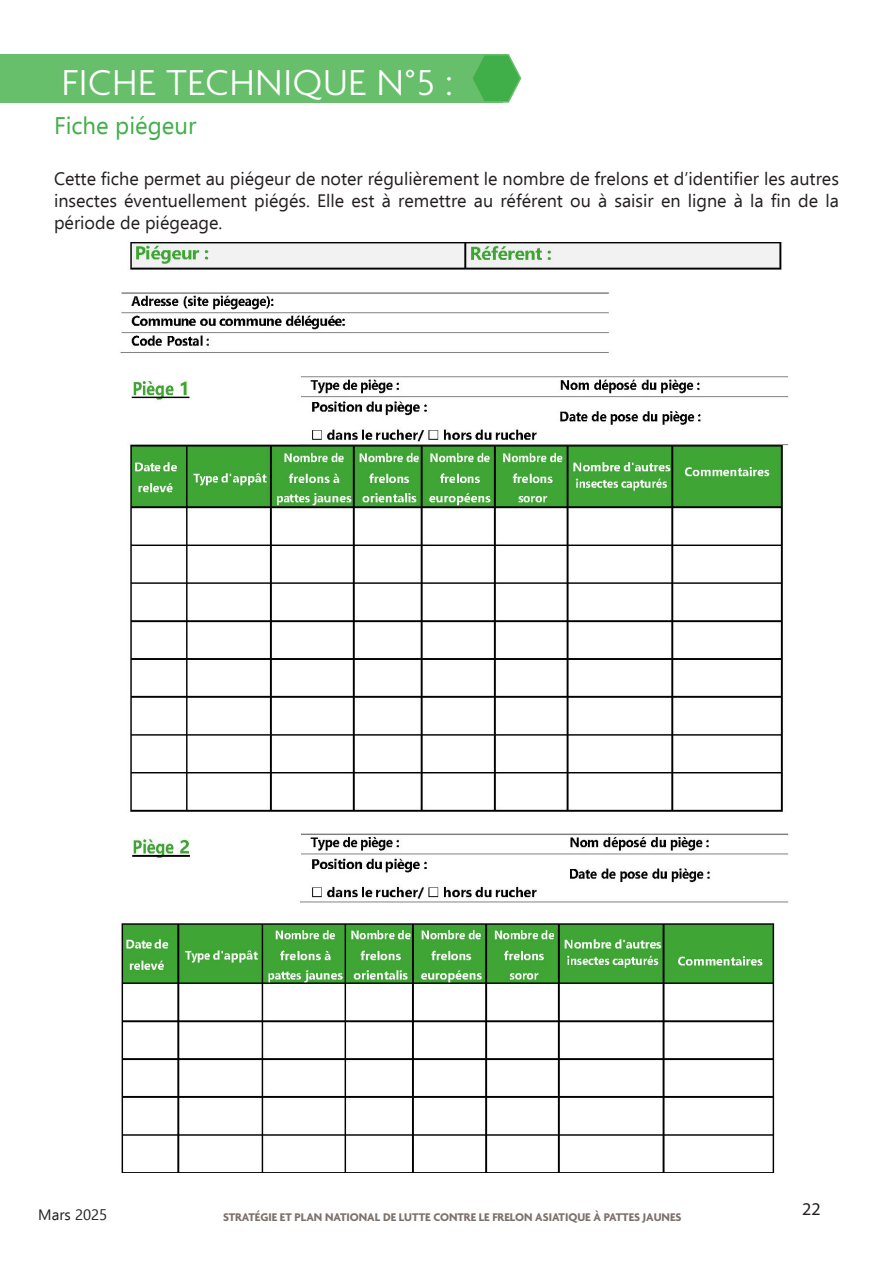
<style>
.page{position:relative;width:893px;height:1263px;background:#fff}
.page>*{position:absolute;margin:0;border:0;box-sizing:border-box;transform-origin:0 0}
.t1{font:300 39px "Agenda";letter-spacing:.02em;color:#fff}
.t2{font:24px "Ebrima";color:#40ae49}
.t3{font:18px/21.6px "Ebrima";color:#231f20;text-align:justify}
.t4{font:18px "Myriad Pro";color:#231f20}
.t5{font:15px "Ebrima";color:#231f20}
.t6{font:700 12px "Agenda";color:#7d716c}
</style>
<div class="page">
<div style="left:0;top:54px;width:503px;height:49px;background:#68bf6b"></div>
<svg style="left:473px;top:54px;width:49px;height:49px"></svg>
<img style="left:120px;top:242px;width:669px;height:930px">
<h1 class="t1" style="left:62px;top:61px;width:392px">FICHE TECHNIQUE N°5 :</h1>
<h2 class="t2" style="left:54px;top:116px;width:144px">Fiche piégeur</h2>
<p class="t3" style="left:54px;top:168px;width:786px">Cette fiche permet au piégeur de noter régulièrement le nombre de frelons et d’identifier les autres insectes éventuellement piégés. Elle est à remettre au référent ou à saisir en ligne à la fin de la période de piégeage.</p>
<p class="t5" style="left:38px;top:1206px;width:71px">Mars 2025</p>
<p class="t6" style="left:223px;top:1210px;width:460px">STRATÉGIE ET PLAN NATIONAL DE LUTTE CONTRE LE FRELON ASIATIQUE À PATTES JAUNES</p>
<p class="t4" style="left:802px;top:1199px;width:20px">22</p>
</div>
